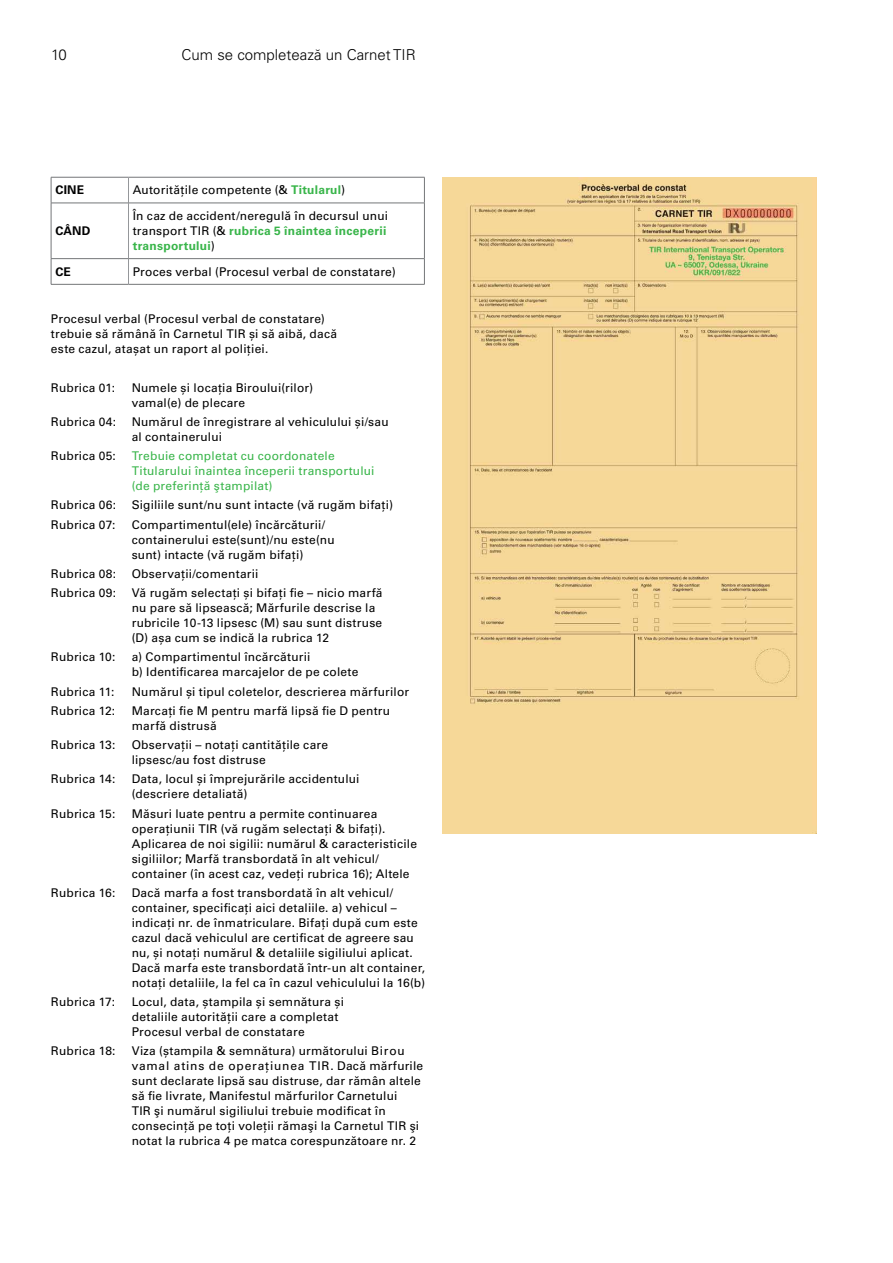
<style>
.page{position:relative;width:893px;height:1263px;background:#fff}
.page>*{position:absolute;margin:0;border:0;box-sizing:border-box;transform-origin:0 0}
.t1{font:300 15px "Univers LT Pro 45";color:#000}
.t2{font:12px/15px "Univers LT Pro 55 Roman";letter-spacing:.02em;color:#000}
.t3{font:12px/15px "Univers LT Pro 55 Roman";letter-spacing:.02em;color:#39b54a}
.t4{font:700 12px/15px "Univers LT Pro 65";letter-spacing:.02em;color:#39b54a}
.t5{font:700 12px "Univers LT Pro 65";letter-spacing:.02em;color:#000}
.s1{font-family:"Univers LT Pro 65";font-weight:700;color:#39b54a}
.s2{font-family:"Univers LT Pro 55 Roman";font-weight:400;color:#000}
</style>
<div class="page">
<img style="left:442px;top:177px;width:374px;height:657px">
<hr style="left:51px;top:177px;width:77px;height:1px;background:#747678">
<svg style="left:51px;top:177px;width:1px;height:26px"></svg>
<hr style="left:128px;top:177px;width:297px;height:1px;background:#747678">
<svg style="left:424px;top:177px;width:1px;height:26px"></svg>
<svg style="left:128px;top:177px;width:1px;height:26px"></svg>
<hr style="left:51px;top:203px;width:77px;height:1px;background:#747678">
<hr style="left:51px;top:203px;width:1px;height:55px;background:#747678">
<hr style="left:128px;top:203px;width:297px;height:1px;background:#747678">
<hr style="left:424px;top:203px;width:1px;height:55px;background:#747678">
<hr style="left:128px;top:203px;width:1px;height:55px;background:#95979a">
<hr style="left:51px;top:258px;width:77px;height:1px;background:#747678">
<svg style="left:51px;top:259px;width:1px;height:25px"></svg>
<hr style="left:51px;top:284px;width:77px;height:1px;background:#747678">
<hr style="left:128px;top:258px;width:297px;height:1px;background:#747678">
<svg style="left:424px;top:259px;width:1px;height:25px"></svg>
<hr style="left:128px;top:284px;width:297px;height:1px;background:#747678">
<svg style="left:128px;top:259px;width:1px;height:25px"></svg>
<p class="t1" style="left:51px;top:46px;width:17px">10</p>
<p class="t1" style="left:182px;top:46px;width:236px">Cum se completează un Carnet TIR</p>
<p class="t5" style="left:55px;top:183px;width:30px">CINE</p>
<p class="t2" style="left:133px;top:183px;width:214px">Autoritățile competente (&amp; <span class="s1">Titularul</span>)</p>
<p class="t5" style="left:55px;top:224px;width:37px">CÂND</p>
<p class="t2" style="left:133px;top:208px;width:257px">În caz de accident/neregulă în decursul unui</p>
<p class="t4" style="left:133px;top:223px;width:255px"><span class="s2">transport TIR (&amp;</span> rubrica 5 înaintea începerii transportului<span class="s2">)</span></p>
<p class="t5" style="left:55px;top:264px;width:17px">CE</p>
<p class="t2" style="left:133px;top:264px;width:265px">Proces verbal (Procesul verbal de constatare)</p>
<p class="t2" style="left:51px;top:311px;width:288px">Procesul verbal (Procesul verbal de constatare) trebuie să rămână în Carnetul TIR și să aibă, dacă este cazul, atașat un raport al poliției.</p>
<p class="t2" style="left:51px;top:380px;width:66px">Rubrica 01:</p>
<p class="t2" style="left:132px;top:380px;width:183px">Numele și locația Biroului(rilor) vamal(e) de plecare</p>
<p class="t2" style="left:51px;top:414px;width:67px">Rubrica 04:</p>
<p class="t2" style="left:132px;top:414px;width:259px">Numărul de înregistrare al vehiculului și/sau al containerului</p>
<p class="t2" style="left:51px;top:448px;width:67px">Rubrica 05:</p>
<p class="t3" style="left:132px;top:448px;width:244px">Trebuie completat cu coordonatele<br>Titularului înaintea începerii transportului (de preferinţă ştampilat)</p>
<p class="t2" style="left:51px;top:497px;width:67px">Rubrica 06:</p>
<p class="t2" style="left:132px;top:497px;width:263px">Sigiliile sunt/nu sunt intacte (vă rugăm bifați)</p>
<p class="t2" style="left:51px;top:517px;width:66px">Rubrica 07:</p>
<p class="t2" style="left:132px;top:517px;width:204px">Compartimentul(ele) încărcăturii/ containerului este(sunt)/nu este(nu sunt) intacte (vă rugăm bifați)</p>
<p class="t2" style="left:51px;top:566px;width:67px">Rubrica 08:</p>
<p class="t2" style="left:132px;top:566px;width:128px">Observații/comentarii</p>
<p class="t2" style="left:51px;top:585px;width:67px">Rubrica 09:</p>
<p class="t2" style="left:132px;top:585px;width:252px">Vă rugăm selectați și bifați fie – nicio marfă nu pare să lipsească; Mărfurile descrise la rubricile 10-13 lipsesc (M) sau sunt distruse (D) așa cum se indică la rubrica 12</p>
<p class="t2" style="left:51px;top:649px;width:66px">Rubrica 10:</p>
<p class="t2" style="left:132px;top:649px;width:228px">a) Compartimentul încărcăturii<br>b) Identificarea marcajelor de pe colete</p>
<p class="t2" style="left:51px;top:684px;width:65px">Rubrica 11:</p>
<p class="t2" style="left:132px;top:684px;width:279px">Numărul și tipul coletelor, descrierea mărfurilor</p>
<p class="t2" style="left:51px;top:703px;width:66px">Rubrica 12:</p>
<p class="t2" style="left:132px;top:703px;width:260px">Marcați fie M pentru marfă lipsă fie D pentru marfă distrusă</p>
<p class="t2" style="left:51px;top:737px;width:66px">Rubrica 13:</p>
<p class="t2" style="left:132px;top:737px;width:198px">Observații – notați cantitățile care lipsesc/au fost distruse</p>
<p class="t2" style="left:51px;top:771px;width:66px">Rubrica 14:</p>
<p class="t2" style="left:132px;top:771px;width:229px">Data, locul și împrejurările accidentului (descriere detaliată)</p>
<p class="t2" style="left:51px;top:806px;width:66px">Rubrica 15:</p>
<p class="t2" style="left:132px;top:806px;width:287px">Măsuri luate pentru a permite continuarea operațiunii TIR (vă rugăm selectați &amp; bifați).<br>Aplicarea de noi sigilii: numărul &amp; caracteristicile sigiliilor; Marfă transbordată în alt vehicul/ container (în acest caz, vedeți rubrica 16); Altele</p>
<p class="t2" style="left:51px;top:885px;width:66px">Rubrica 16:</p>
<p class="t2" style="left:132px;top:885px;width:295px">Dacă marfa a fost transbordată în alt vehicul/ container, specificați aici detaliile. a) vehicul – indicați nr. de înmatriculare. Bifați după cum este cazul dacă vehiculul are certificat de agreere sau nu, și notați numărul &amp; detaliile sigiliului aplicat.<br>Dacă marfa este transbordată într-un alt container, notați detaliile, la fel ca în cazul vehiculului la 16(b)</p>
<p class="t2" style="left:51px;top:994px;width:66px">Rubrica 17:</p>
<p class="t2" style="left:132px;top:994px;width:214px">Locul, data, ștampila și semnătura și detaliile autorității care a completat<br>Procesul verbal de constatare</p>
<p class="t2" style="left:51px;top:1043px;width:66px">Rubrica 18:</p>
<p class="t2" style="left:132px;top:1043px;width:293px">Viza (ștampila &amp; semnătura) următorului Birou vamal atins de operațiunea TIR. Dacă mărfurile sunt declarate lipsă sau distruse, dar rămân altele să fie livrate, Manifestul mărfurilor Carnetului<br>TIR şi numărul sigiliului trebuie modificat în consecinţă pe toţi voleţii rămaşi la Carnetul TIR şi notat la rubrica 4 pe matca corespunzătoare nr. 2</p>
</div>
